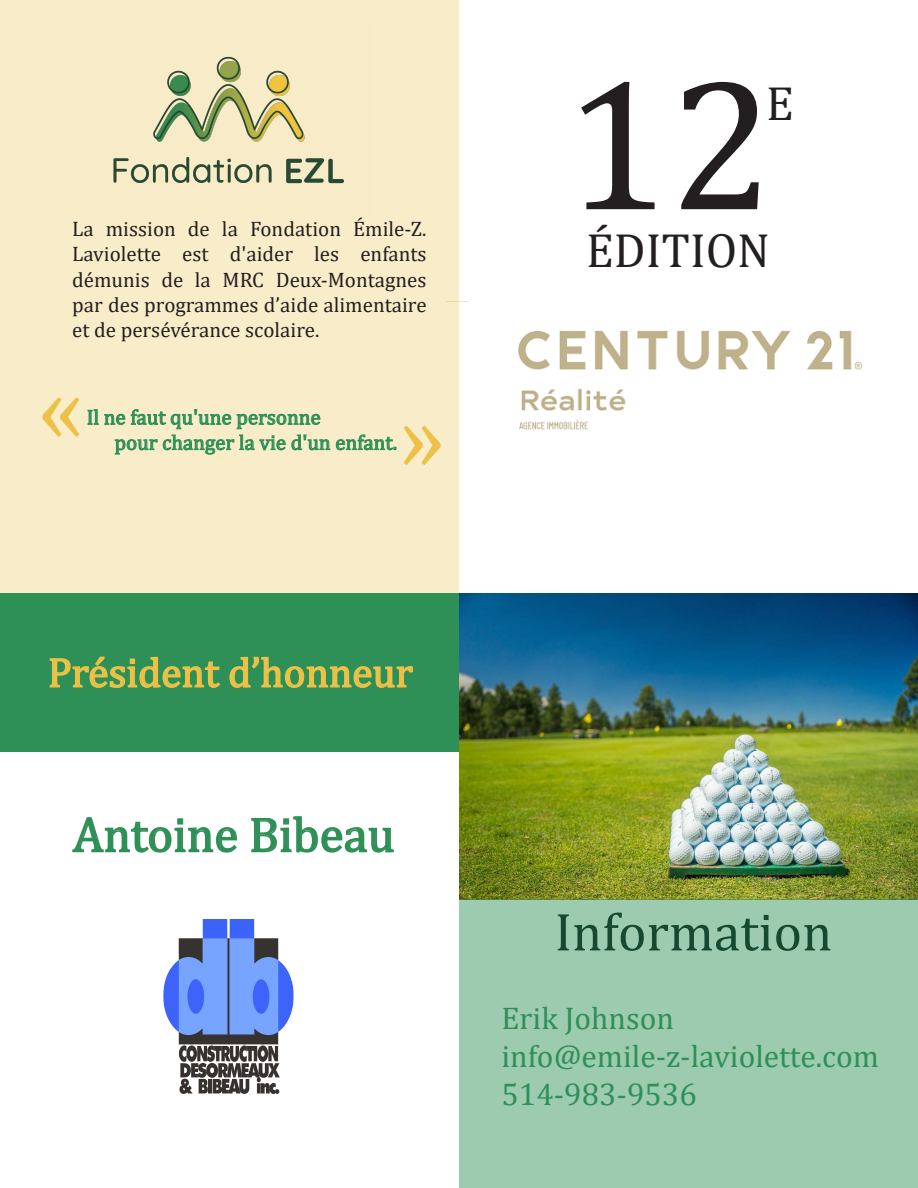
<style>
.page{position:relative;width:918px;height:1188px;background:#fff}
.page>*{position:absolute;margin:0;border:0;box-sizing:border-box;transform-origin:0 0}
.t1{font:188.85px "Cambria Math";color:#231f20}
.t2{font:94.5px "Cambria Math";color:#edc147}
.t3{font:54px "Cambria Math";color:#154931}
.t4{font:49.2px "Cambria Math";color:#2e9057}
.t5{font:48.3px "Cambria Math";color:#231f20}
.t6{font:41.7px "Cambria Math";color:#edc147}
.t7{font:31.5px/37.8px "Cambria Math";color:#2e9057}
.t8{font:21px/25.2px "Cambria Math";color:#231f20}
.t9{font:21px "Cambria Math";color:#2e9057}
</style>
<div class="page">
<div style="left:0;top:0;width:459px;height:593px;background:#f9ecc8"></div>
<img style="left:113px;top:56px;width:231px;height:128px">
<img style="left:518px;top:330px;width:344px;height:100px">
<svg style="left:87px;top:409px;width:309px;height:46px"></svg>
<img style="left:459px;top:593px;width:459px;height:306px">
<div style="left:459px;top:899px;width:459px;height:289px;background:#9dcbb0"></div>
<div style="left:0;top:593px;width:459px;height:159px;background:#2e9057"></div>
<svg style="left:49px;top:656px;width:172px;height:32px"></svg>
<svg style="left:229px;top:656px;width:184px;height:32px"></svg>
<img style="left:163px;top:919px;width:131px;height:175px">
<svg style="left:72px;top:817px;width:165px;height:36px"></svg>
<svg style="left:251px;top:816px;width:143px;height:37px"></svg>
<p class="t8" style="left:72px;top:216px;width:356px">La mission de la Fondation Émile-Z.<br>Laviolette est d'aider les enfants</p>
<p class="t8" style="left:72px;top:267px;width:356px;text-align:justify">démunis de la MRC Deux-Montagnes par des programmes d’aide alimentaire et de persévérance scolaire.</p>
<h2 class="t2" style="left:38px;top:352px;width:48px">«</h2>
<p class="t9" style="left:87px;top:405px;width:236px">Il ne faut qu'une personne</p>
<p class="t9" style="left:114px;top:430px;width:284px">pour changer la vie d'un enfant.</p>
<h2 class="t2" style="left:399px;top:380px;width:48px">»</h2>
<h1 class="t1" style="left:565px;top:34px;width:211px">12</h1>
<h3 class="t5" style="left:766px;top:75px;width:29px">E</h3>
<h3 class="t5" style="left:586px;top:222px;width:185px">ÉDITION</h3>
<h3 class="t6" style="left:48px;top:648px;width:367px">Président d’honneur</h3>
<h3 class="t4" style="left:73px;top:806px;width:323px">Antoine Bibeau</h3>
<h3 class="t3" style="left:555px;top:900px;width:279px">Information</h3>
<h3 class="t7" style="left:501px;top:999px;width:379px">Erik Johnson info@emile-z-laviolette.com<br>514-983-9536</h3>
</div>
